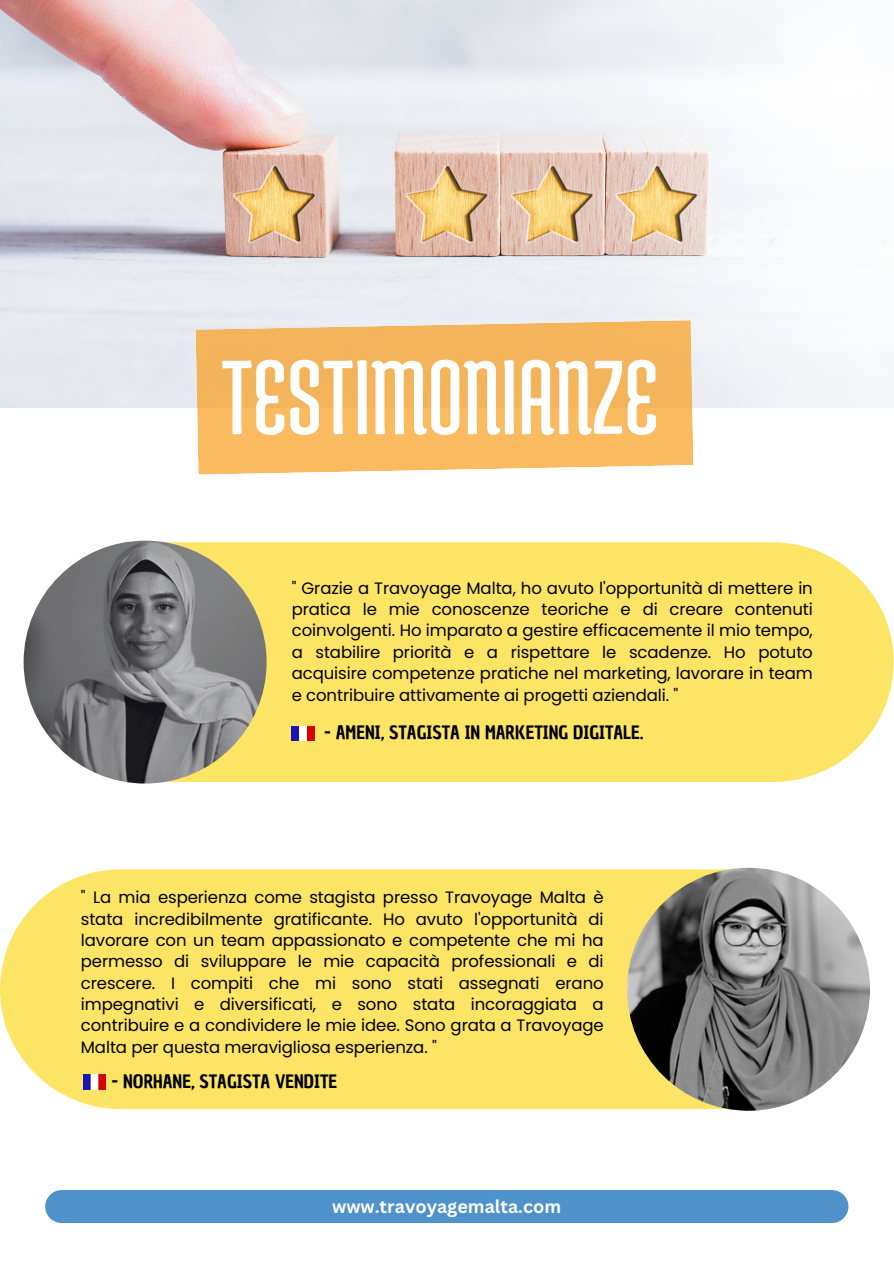
<style>
.page{position:relative;width:894px;height:1264px;background:#fff}
.page>*{position:absolute;margin:0;border:0;box-sizing:border-box;transform-origin:0 0}
.t1{font:112.35px "Medula One";color:#fff}
.t2{font:18px "Chau Philomene One";color:#000}
.t3{font:700 18px "Canva Sans";color:#fff}
.t4{font:16.5px/21.3px "Poppins";letter-spacing:-.005em;color:#000;text-align:justify}
</style>
<div class="page">
<img style="left:0;top:0;width:893px;height:407px">
<div style="left:45px;top:1189px;width:803px;height:33px;background:#4f92cb;border-radius:16px"></div>
<div style="left:164px;top:542px;width:729px;height:240px;background:#fce464"></div>
<img style="left:24px;top:540px;width:242px;height:243px;border-radius:50%">
<div style="left:0;top:869px;width:729px;height:240px;background:#fce464"></div>
<img style="left:627px;top:867px;width:242px;height:243px;border-radius:50%">
<img style="left:292px;top:726px;width:22px;height:14px">
<img style="left:83px;top:1074px;width:23px;height:15px">
<svg style="left:195px;top:320px;width:498px;height:154px;background:#f5ba67"></svg>
<h3 class="t1" style="left:221px;top:339px;width:438px">TESTIMONIANZE</h3>
<p class="t4" style="left:292px;top:577px;width:522px">" Grazie a Travoyage Malta, ho avuto l'opportunità di mettere in pratica le mie conoscenze teoriche e di creare contenuti coinvolgenti. Ho imparato a gestire efficacemente il mio tempo, a stabilire priorità e a rispettare le scadenze. Ho potuto acquisire competenze pratiche nel marketing, lavorare in team e contribuire attivamente ai progetti aziendali. "</p>
<h2 class="t2" style="left:324px;top:720px;width:321px">- AMENI, STAGISTA IN MARKETING DIGITALE.</h2>
<p class="t4" style="left:81px;top:886px;width:524px">" La mia esperienza come stagista presso Travoyage Malta è stata incredibilmente gratificante. Ho avuto l'opportunità di lavorare con un team appassionato e competente che mi ha permesso di sviluppare le mie capacità professionali e di crescere. I compiti che mi sono stati assegnati erano impegnativi e diversificati, e sono stata incoraggiata a contribuire e a condividere le mie idee. Sono grata a Travoyage Malta per questa meravigliosa esperienza. "</p>
<p class="t2" style="left:111px;top:1069px;width:227px">- NORHANE, STAGISTA VENDITE</p>
<p class="t3" style="left:332px;top:1193px;width:230px">www.travoyagemalta.com</p>
</div>
